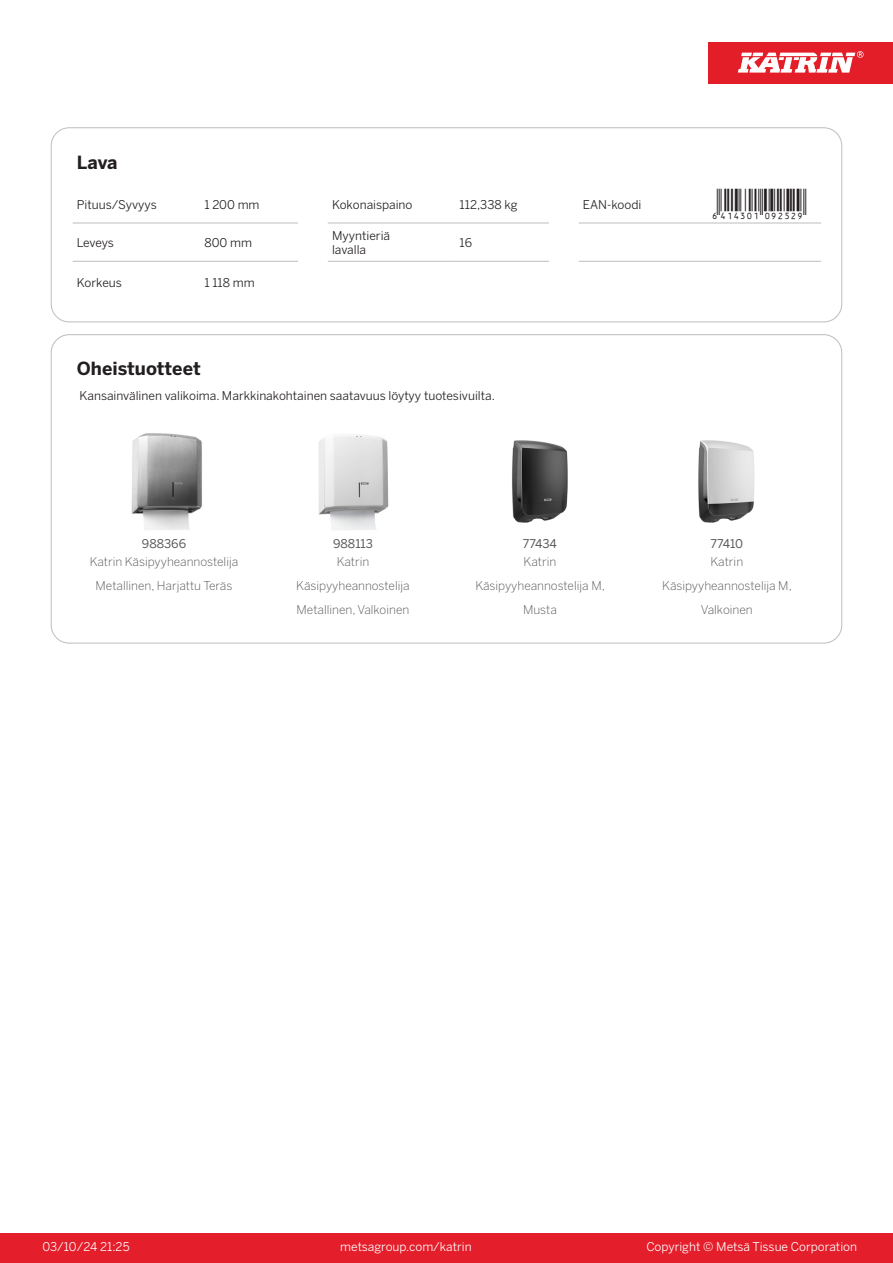
<style>
.page{position:relative;width:893px;height:1263px;background:#fff}
.page>*{position:absolute;margin:0;border:0;box-sizing:border-box;transform-origin:0 0}
.T_EAN{font:30px "Viisas EAN Matala";color:#231f20}
.T_TableHeader{font:700 18px "Benton Sans";color:#231f20}
.T_RelatedName{font:300 12px/24px "Benton Sans";color:#57585a;text-align:center}
.T_TableBody{font:12px "Benton Sans";color:#231f20}
.t1{font:12px "Benton Sans";color:#fff}
.T_RelatedCode{font:12px "Benton Sans";color:#57585a}
</style>
<div class="page">
<div style="left:0;top:1233px;width:893px;height:30px;background:#e41e2b"></div>
<div style="left:708px;top:43px;width:185px;height:41px;background:#e31e28"></div>
<svg style="left:738px;top:51px;width:126px;height:22px"></svg>
<hr style="left:73px;top:223px;width:127px;height:1px;background:#bcbdc0">
<hr style="left:200px;top:223px;width:98px;height:1px;background:#bcbdc0">
<hr style="left:328px;top:223px;width:127px;height:1px;background:#bcbdc0">
<hr style="left:455px;top:223px;width:94px;height:1px;background:#bcbdc0">
<hr style="left:579px;top:223px;width:127px;height:1px;background:#bcbdc0">
<hr style="left:706px;top:223px;width:115px;height:1px;background:#bcbdc0">
<hr style="left:73px;top:261px;width:127px;height:1px;background:#bcbdc0">
<hr style="left:200px;top:261px;width:98px;height:1px;background:#bcbdc0">
<hr style="left:328px;top:261px;width:127px;height:1px;background:#bcbdc0">
<hr style="left:455px;top:261px;width:94px;height:1px;background:#bcbdc0">
<hr style="left:579px;top:261px;width:127px;height:1px;background:#bcbdc0">
<hr style="left:706px;top:261px;width:115px;height:1px;background:#bcbdc0">
<div style="left:51px;top:128px;width:791px;height:194px;border:1px solid #bcbdc0;border-radius:18px"></div>
<img style="left:131px;top:433px;width:71px;height:97px">
<img style="left:318px;top:435px;width:71px;height:95px">
<img style="left:512px;top:440px;width:56px;height:83px">
<img style="left:698px;top:440px;width:57px;height:83px">
<p class="T_TableHeader" style="left:77px;top:151px;width:42px">Lava</p>
<p class="T_TableBody" style="left:77px;top:197px;width:81px">Pituus/Syvyys</p>
<p class="T_TableBody" style="left:204px;top:197px;width:57px">1 200 mm</p>
<p class="T_TableBody" style="left:332px;top:197px;width:82px">Kokonaispaino</p>
<p class="T_TableBody" style="left:460px;top:197px;width:59px">112,338 kg</p>
<p class="T_TableBody" style="left:583px;top:197px;width:60px">EAN-koodi</p>
<p class="T_EAN" style="left:710px;top:188px;width:97px">*6414301092529*</p>
<p class="T_TableBody" style="left:77px;top:235px;width:39px">Leveys</p>
<p class="T_TableBody" style="left:204px;top:235px;width:49px">800 mm</p>
<p class="T_TableBody" style="left:332px;top:228px;width:60px">Myyntieriä</p>
<p class="T_TableBody" style="left:332px;top:243px;width:36px">lavalla</p>
<p class="T_TableBody" style="left:460px;top:235px;width:14px">16</p>
<p class="T_TableBody" style="left:77px;top:276px;width:47px">Korkeus</p>
<p class="T_TableBody" style="left:204px;top:276px;width:52px">1 118 mm</p>
<p class="T_TableHeader" style="left:77px;top:357px;width:125px">Oheistuotteet</p>
<p class="T_TableBody" style="left:80px;top:388px;width:417px">Kansainvälinen valikoima. Markkinakohtainen saatavuus löytyy tuotesivuilta.</p>
<p class="T_RelatedCode" style="left:142px;top:537px;width:46px">988366</p>
<p class="T_RelatedCode" style="left:333px;top:537px;width:41px">988113</p>
<p class="T_RelatedCode" style="left:523px;top:537px;width:36px">77434</p>
<p class="T_RelatedCode" style="left:710px;top:537px;width:34px">77410</p>
<p class="T_RelatedName" style="left:90px;top:550px;width:150px">Katrin Käsipyyheannostelija<br>Metallinen, Harjattu Teräs</p>
<p class="T_RelatedName" style="left:296px;top:550px;width:115px">Katrin<br>Käsipyyheannostelija<br>Metallinen, Valkoinen</p>
<p class="T_RelatedName" style="left:475px;top:550px;width:131px">Katrin<br>Käsipyyheannostelija M,<br>Musta</p>
<p class="T_RelatedName" style="left:662px;top:550px;width:131px">Katrin<br>Käsipyyheannostelija M,<br>Valkoinen</p>
<p class="t1" style="left:43px;top:1239px;width:89px">03/10/24 21:25</p>
<p class="t1" style="left:340px;top:1239px;width:133px">metsagroup.com/katrin</p>
<p class="t1" style="left:646px;top:1239px;width:212px">Copyright © Metsä Tissue Corporation</p>
</div>
